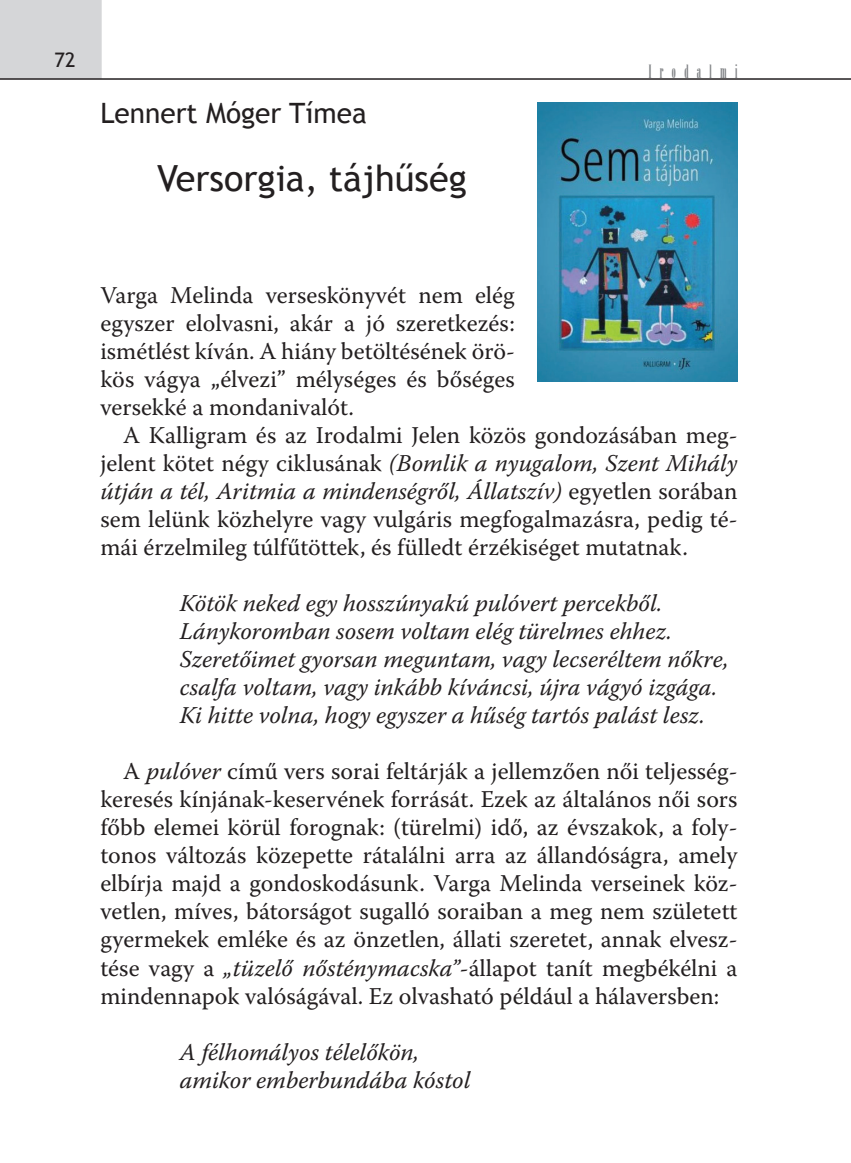
<style>
.page{position:relative;width:851px;height:1163px;background:#fff}
.page>*{position:absolute;margin:0;border:0;box-sizing:border-box;transform-origin:0 0}
.t1{font:36px "Trebuchet MS";color:#231f20}
.t2{font:28px "Trebuchet MS";color:#231f20}
.t3{font:24px/28px "Warnock Pro";color:#231f20;text-align:justify}
.t4{font:italic 24px/28px "Warnock Pro";color:#231f20}
.t5{font:20px "Arsis DEE";color:#808285;scale:.8 1}
.t6{font:20px "Trebuchet MS";color:#231f20}
.s1{font-style:italic}
</style>
<div class="page">
<div style="left:0;top:0;width:102px;height:78px;background:#d5d6d8"></div>
<hr style="left:0;top:78px;width:850px;height:2px;background:#231f20">
<img style="left:537px;top:102px;width:200px;height:279px">
<p class="t6" style="left:54px;top:48px;width:22px">72</p>
<p class="t2" style="left:100px;top:96px;width:268px">Lennert Móger Tímea</p>
<h1 class="t1" style="left:157px;top:157px;width:311px">Versorgia, tájhűség</h1>
<p class="t5" style="left:648px;top:61px;width:113px">I r o d a l m i</p>
<p class="t3" style="left:100px;top:280px;width:416px">Varga Melinda verseskönyvét nem elég egyszer elolvasni, akár a jó szeretkezés: ismétlést kíván. A hiány betöltésének örö&shy;kös vágya „élvezi” mélységes és bőséges versekké a mondanivalót.</p>
<p class="t3" style="left:100px;top:420px;width:638px;text-indent:23px">A Kalligram és az Irodalmi Jelen közös gondozásában meg&shy;jelent kötet négy ciklusának <span class="s1">(Bomlik a nyugalom, Szent Mihály útján a tél, Aritmia a mindenségről, Állatszív)</span> egyetlen sorában sem lelünk közhelyre vagy vulgáris megfogalmazásra, pedig té&shy;mái érzelmileg túlfűtöttek, és fülledt érzékiséget mutatnak.</p>
<p class="t4" style="left:180px;top:588px;width:550px">Kötök neked egy hosszúnyakú pulóvert percekből.<br>Lánykoromban sosem voltam elég türelmes ehhez.<br>Szeretőimet gyorsan meguntam, vagy lecseréltem nőkre, csalfa voltam, vagy inkább kíváncsi, újra vágyó izgága.<br>Ki hitte volna, hogy egyszer a hűség tartós palást lesz.</p>
<p class="t3" style="left:100px;top:756px;width:638px;text-indent:23px">A <span class="s1">pulóver</span> című vers sorai feltárják a jellemzően női teljesség&shy;keresés kínjának-keservének forrását. Ezek az általános női sors főbb elemei körül forognak: (türelmi) idő, az évszakok, a foly&shy;tonos változás közepette rátalálni arra az állandóságra, amely elbírja majd a gondoskodásunk. Varga Melinda verseinek köz&shy;vetlen, míves, bátorságot sugalló soraiban a meg nem született gyermekek emléke és az önzetlen, állati szeretet, annak elvesz&shy;tése vagy a <span class="s1">„tüzelő nősténymacska”</span>-állapot tanít megbékélni a mindennapok valóságával. Ez olvasható például a hálaversben:</p>
<p class="t4" style="left:180px;top:1037px;width:292px">A félhomályos télelőkön, amikor emberbundába kóstol</p>
</div>
